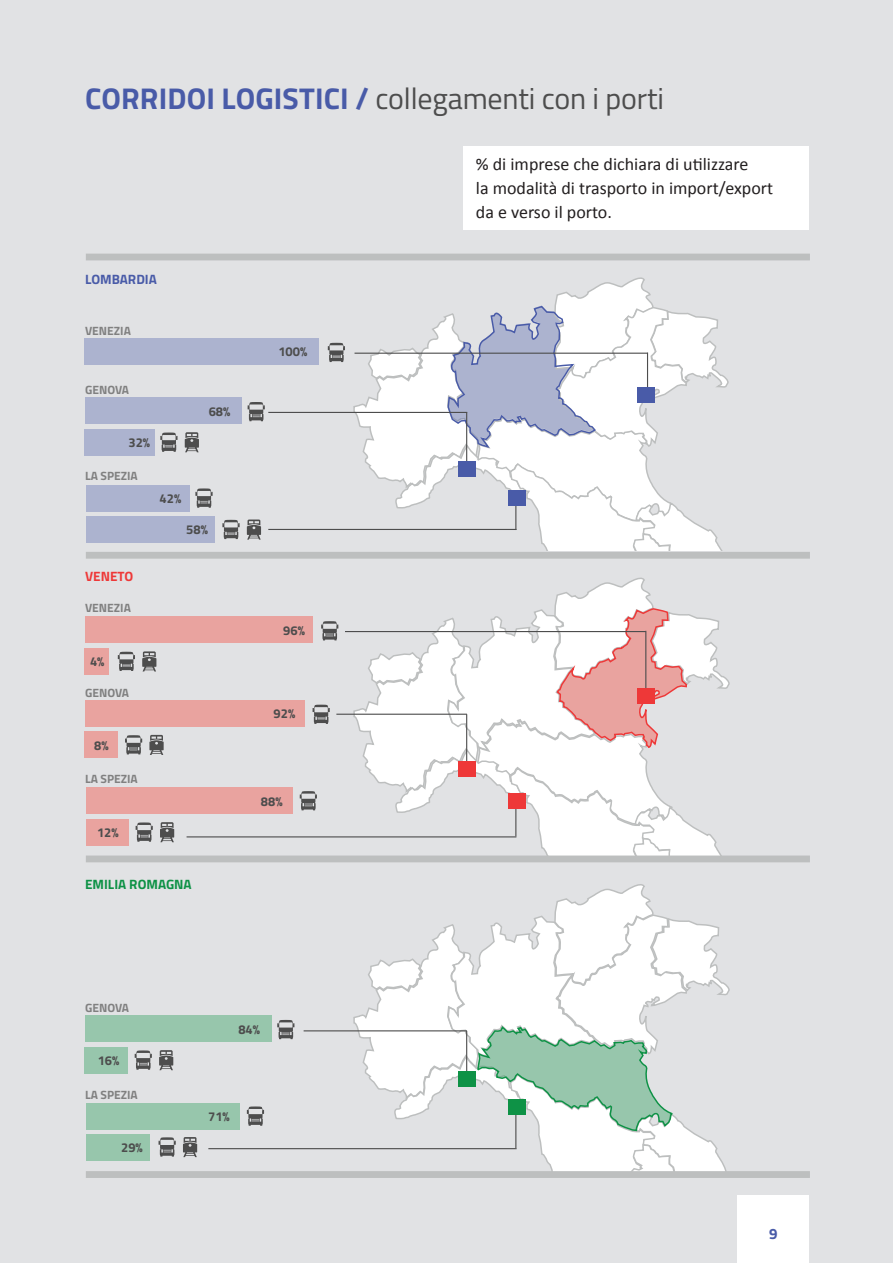
<style>
.page{position:relative;width:893px;height:1263px;background:#e1e2e4}
.page>*{position:absolute;margin:0;border:0;box-sizing:border-box;transform-origin:0 0}
.t1{font:30px "Titillium";letter-spacing:-.005em;color:#4d4d4d}
.t2{font:18px/24px "Calibri";color:#231f20}
.t3{font:700 15.15px "Titillium";color:#495ba8}
.t4{font:700 13.5px "Titillium";color:#0e9246}
.t5{font:700 13.5px "Titillium";color:#495ba8}
.t6{font:700 13.5px "Titillium";color:#ee3838}
.t7{font:700 12.9px "Titillium";color:#4d4d4d}
.t8{font:700 12px "Titillium";color:#808080}
.s1{font-weight:700;color:#495ba8}
</style>
<div class="page">
<div style="left:738px;top:1195px;width:71px;height:68px;background:#fff"></div>
<svg style="left:353px;top:884px;width:377px;height:287px"></svg>
<svg style="left:353px;top:277px;width:376px;height:273px"></svg>
<svg style="left:353px;top:577px;width:377px;height:278px"></svg>
<div style="left:86px;top:254px;width:724px;height:6px;background:#bdbfbf"></div>
<div style="left:86px;top:552px;width:724px;height:7px;background:#bdbfbf"></div>
<div style="left:86px;top:855px;width:724px;height:7px;background:#bdbfbf"></div>
<div style="left:86px;top:1171px;width:724px;height:7px;background:#bdbfbf"></div>
<svg style="left:328px;top:343px;width:17px;height:19px"></svg>
<svg style="left:248px;top:402px;width:17px;height:19px"></svg>
<svg style="left:313px;top:705px;width:17px;height:19px"></svg>
<svg style="left:321px;top:621px;width:17px;height:19px"></svg>
<svg style="left:277px;top:1020px;width:17px;height:19px"></svg>
<svg style="left:195px;top:488px;width:18px;height:20px"></svg>
<svg style="left:300px;top:791px;width:17px;height:19px"></svg>
<svg style="left:247px;top:1106px;width:17px;height:20px"></svg>
<svg style="left:160px;top:432px;width:18px;height:20px"></svg>
<svg style="left:125px;top:735px;width:17px;height:19px"></svg>
<svg style="left:118px;top:652px;width:17px;height:19px"></svg>
<svg style="left:135px;top:1050px;width:17px;height:20px"></svg>
<svg style="left:222px;top:520px;width:18px;height:19px"></svg>
<svg style="left:136px;top:822px;width:17px;height:20px"></svg>
<svg style="left:159px;top:1137px;width:17px;height:19px"></svg>
<svg style="left:185px;top:432px;width:14px;height:20px"></svg>
<svg style="left:149px;top:735px;width:15px;height:20px"></svg>
<svg style="left:142px;top:651px;width:14px;height:20px"></svg>
<svg style="left:159px;top:1050px;width:14px;height:20px"></svg>
<svg style="left:247px;top:519px;width:14px;height:21px"></svg>
<svg style="left:160px;top:822px;width:14px;height:20px"></svg>
<svg style="left:183px;top:1137px;width:14px;height:20px"></svg>
<div style="left:85px;top:339px;width:234px;height:26px;background:#acb3cf"></div>
<div style="left:85px;top:398px;width:157px;height:26px;background:#acb3cf"></div>
<div style="left:85px;top:700px;width:219px;height:26px;background:#e9a39f"></div>
<div style="left:85px;top:617px;width:228px;height:26px;background:#e9a39f"></div>
<div style="left:85px;top:1016px;width:187px;height:26px;background:#97c6ac"></div>
<div style="left:86px;top:485px;width:104px;height:26px;background:#acb3cf"></div>
<div style="left:86px;top:788px;width:207px;height:26px;background:#e9a39f"></div>
<div style="left:86px;top:1103px;width:154px;height:26px;background:#97c6ac"></div>
<div style="left:85px;top:429px;width:70px;height:26px;background:#acb3cf"></div>
<div style="left:85px;top:732px;width:33px;height:26px;background:#e9a39f"></div>
<div style="left:85px;top:648px;width:24px;height:26px;background:#e9a39f"></div>
<div style="left:85px;top:1047px;width:43px;height:26px;background:#97c6ac"></div>
<div style="left:86px;top:516px;width:129px;height:27px;background:#acb3cf"></div>
<div style="left:86px;top:819px;width:42px;height:26px;background:#e9a39f"></div>
<div style="left:86px;top:1134px;width:63px;height:26px;background:#97c6ac"></div>
<hr style="left:268px;top:529px;width:248px;height:1px;background:#4d4d4d">
<hr style="left:187px;top:836px;width:329px;height:1px;background:#4d4d4d">
<hr style="left:208px;top:1148px;width:309px;height:1px;background:#4d4d4d">
<hr style="left:355px;top:353px;width:292px;height:1px;background:#4d4d4d">
<hr style="left:345px;top:631px;width:301px;height:1px;background:#4d4d4d">
<hr style="left:268px;top:412px;width:199px;height:1px;background:#4d4d4d">
<hr style="left:336px;top:714px;width:131px;height:1px;background:#4d4d4d">
<hr style="left:304px;top:1030px;width:163px;height:1px;background:#4d4d4d">
<hr style="left:466px;top:412px;width:1px;height:61px;background:#4d4d4d">
<hr style="left:515px;top:495px;width:1px;height:35px;background:#4d4d4d">
<hr style="left:515px;top:803px;width:1px;height:33px;background:#4d4d4d">
<hr style="left:515px;top:1115px;width:1px;height:33px;background:#4d4d4d">
<hr style="left:466px;top:714px;width:1px;height:58px;background:#4d4d4d">
<hr style="left:466px;top:1031px;width:1px;height:40px;background:#4d4d4d">
<hr style="left:647px;top:352px;width:1px;height:47px;background:#4d4d4d">
<hr style="left:645px;top:631px;width:1px;height:63px;background:#4d4d4d">
<div style="left:458px;top:461px;width:17px;height:16px;background:#495ba8"></div>
<div style="left:458px;top:761px;width:17px;height:16px;background:#ee3838"></div>
<div style="left:458px;top:1071px;width:17px;height:15px;background:#0e9246"></div>
<div style="left:508px;top:490px;width:17px;height:16px;background:#495ba8"></div>
<div style="left:508px;top:793px;width:17px;height:16px;background:#ee3838"></div>
<div style="left:508px;top:1099px;width:17px;height:15px;background:#0e9246"></div>
<div style="left:637px;top:387px;width:17px;height:15px;background:#495ba8"></div>
<div style="left:637px;top:689px;width:17px;height:15px;background:#ee3838"></div>
<div style="left:463px;top:146px;width:345px;height:84px;background:#fff"></div>
<p class="t1" style="left:85px;top:76px;width:580px"><span class="s1">CORRIDOI LOGISTICI /</span> collegamenti con i porti</p>
<p class="t5" style="left:85px;top:268px;width:73px">LOMBARDIA</p>
<p class="t8" style="left:85px;top:321px;width:47px">VENEZIA</p>
<p class="t8" style="left:85px;top:381px;width:46px">GENOVA</p>
<p class="t7" style="left:129px;top:433px;width:23px">32%</p>
<p class="t8" style="left:85px;top:467px;width:54px">LA SPEZIA</p>
<p class="t7" style="left:209px;top:401px;width:23px">68%</p>
<p class="t7" style="left:160px;top:488px;width:23px">42%</p>
<p class="t7" style="left:186px;top:520px;width:23px">58%</p>
<p class="t6" style="left:85px;top:566px;width:50px">VENETO</p>
<p class="t8" style="left:85px;top:598px;width:47px">VENEZIA</p>
<p class="t7" style="left:90px;top:652px;width:16px">4%</p>
<p class="t8" style="left:85px;top:683px;width:46px">GENOVA</p>
<p class="t7" style="left:94px;top:735px;width:16px">8%</p>
<p class="t8" style="left:85px;top:770px;width:54px">LA SPEZIA</p>
<p class="t7" style="left:97px;top:823px;width:23px">12%</p>
<p class="t4" style="left:85px;top:874px;width:108px">EMILIA ROMAGNA</p>
<p class="t7" style="left:278px;top:342px;width:30px">100%</p>
<p class="t7" style="left:283px;top:620px;width:23px">96%</p>
<p class="t7" style="left:274px;top:704px;width:23px">92%</p>
<p class="t7" style="left:261px;top:791px;width:23px">88%</p>
<p class="t8" style="left:85px;top:998px;width:46px">GENOVA</p>
<p class="t7" style="left:98px;top:1051px;width:23px">16%</p>
<p class="t8" style="left:85px;top:1085px;width:54px">LA SPEZIA</p>
<p class="t7" style="left:121px;top:1137px;width:23px">29%</p>
<p class="t7" style="left:238px;top:1019px;width:23px">84%</p>
<p class="t7" style="left:208px;top:1107px;width:23px">71%</p>
<p class="t2" style="left:476px;top:152px;width:299px">% di imprese che dichiara di utilizzare<br>la modalità di trasporto in import/export da e verso il porto.</p>
<p class="t3" style="left:769px;top:1222px;width:10px">9</p>
</div>
